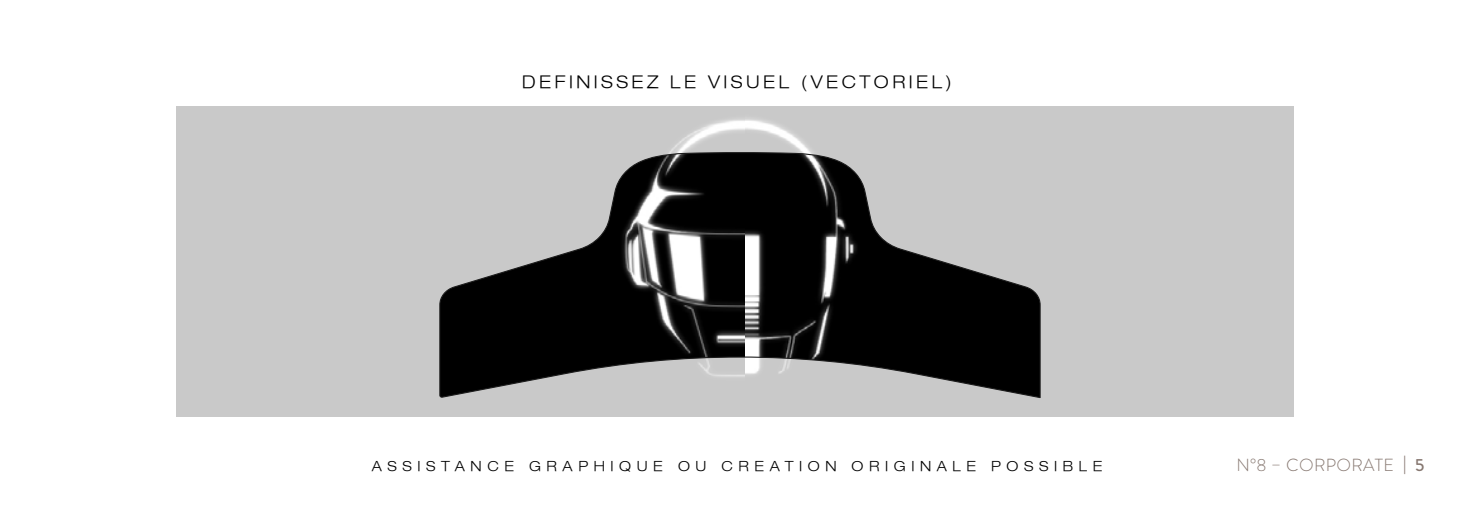
<style>
.page{position:relative;width:1474px;height:521px;background:#fff}
.page>*{position:absolute;margin:0;border:0;box-sizing:border-box;transform-origin:0 0}
.t1{font:300 expanded 17.5px "Helvetica Neue LT";letter-spacing:.2em;color:#000}
.t2{font:300 17.5px "Brandon Grotesque";letter-spacing:.02em;color:#867770}
.t3{font:300 expanded 14px "Helvetica Neue LT";letter-spacing:.4em;color:#000}
.s1{font-weight:500}
</style>
<div class="page">
<div style="left:176px;top:106px;width:1118px;height:311px;background:#c9c9c9"></div>
<svg style="left:439px;top:151px;width:602px;height:248px;background:#5a5a5a"></svg>
<p class="t1" style="left:522px;top:71px;width:431px">DEFINISSEZ LE VISUEL (VECTORIEL)</p>
<p class="t3" style="left:372px;top:458px;width:732px">ASSISTANCE GRAPHIQUE OU CREATION ORIGINALE POSSIBLE</p>
<p class="t2" style="left:1236px;top:453px;width:189px">N°8 – CORPORATE <span class="s1">| 5</span></p>
</div>
